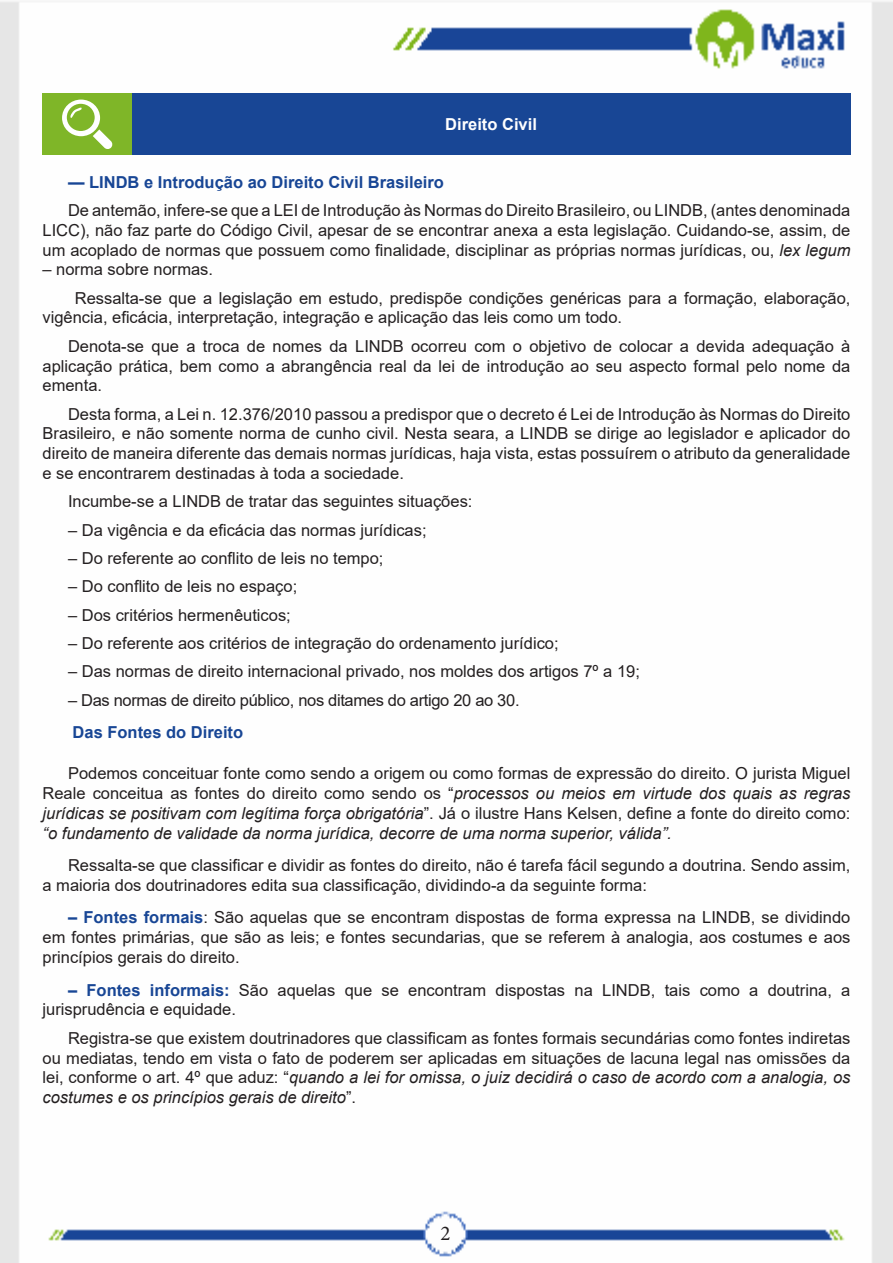
<style>
.page{position:relative;width:893px;height:1263px;background:#fff}
.page>*{position:absolute;margin:0;border:0;box-sizing:border-box;transform-origin:0 0}
.t1{font:21px "Minion Pro";color:#231f20}
.t2{font:16.5px/19.8px "Arial";color:#231f20;text-align:justify}
.t3{font:700 16.5px "Arial";color:#184695}
.t4{font:16.5px "Arial";letter-spacing:-.02em;color:#231f20}
.Titulo_de_Caixa{font:700 16.5px "Arial";color:#fff}
.s1{font-style:italic}
.s2{font-weight:700;color:#184695}
</style>
<div class="page">
<img style="left:0;top:1px;width:893px;height:1262px">
<div style="left:43px;top:94px;width:89px;height:61px;background:#7fb628"></div>
<div style="left:132px;top:94px;width:718px;height:61px;background:#184695"></div>
<svg style="left:62px;top:100px;width:51px;height:49px"></svg>
<p class="Titulo_de_Caixa" style="left:445px;top:113px;width:93px">Direito Civil</p>
<p class="t3" style="left:68px;top:170px;width:377px">— LINDB e Introdução ao Direito Civil Brasileiro</p>
<p class="t2" style="left:43px;top:200px;width:809px;text-indent:26px">De antemão, infere-se que a LEI de Introdução às Normas do Direito Brasileiro, ou LINDB, (antes denominada LICC), não faz parte do Código Civil, apesar de se encontrar anexa a esta legislação. Cuidando-se, assim, de um acoplado de normas que possuem como finalidade, disciplinar as próprias normas jurídicas, ou, <span class="s1">lex legum</span></p>
<p class="t2" style="left:43px;top:260px;width:172px">– norma sobre normas.</p>
<p class="t2" style="left:43px;top:288px;width:809px;text-indent:32px">Ressalta-se que a legislação em estudo, predispõe condições genéricas para a formação, elaboração, vigência, eficácia, interpretação, integração e aplicação das leis como um todo.</p>
<p class="t2" style="left:43px;top:336px;width:809px;text-indent:26px">Denota-se que a troca de nomes da LINDB ocorreu com o objetivo de colocar a devida adequação à aplicação prática, bem como a abrangência real da lei de introdução ao seu aspecto formal pelo nome da ementa.</p>
<p class="t2" style="left:43px;top:404px;width:809px;text-indent:26px">Desta forma, a Lei n. 12.376/2010 passou a predispor que o decreto é Lei de Introdução às Normas do Direito Brasileiro, e não somente norma de cunho civil. Nesta seara, a LINDB se dirige ao legislador e aplicador do direito de maneira diferente das demais normas jurídicas, haja vista, estas possuírem o atributo da generalidade e se encontrarem destinadas à toda a sociedade.</p>
<p class="t2" style="left:68px;top:492px;width:406px">Incumbe-se a LINDB de tratar das seguintes situações:</p>
<p class="t2" style="left:68px;top:520px;width:360px">– Da vigência e da eficácia das normas jurídicas;</p>
<p class="t2" style="left:68px;top:548px;width:317px">– Do referente ao conflito de leis no tempo;</p>
<p class="t2" style="left:68px;top:576px;width:231px">– Do conflito de leis no espaço;</p>
<p class="t2" style="left:68px;top:605px;width:224px">– Dos critérios hermenêuticos;</p>
<p class="t2" style="left:68px;top:633px;width:492px">– Do referente aos critérios de integração do ordenamento jurídico;</p>
<p class="t2" style="left:68px;top:661px;width:573px">– Das normas de direito internacional privado, nos moldes dos artigos 7º a 19;</p>
<p class="t4" style="left:68px;top:688px;width:453px">– Das normas de direito público, nos ditames do artigo 20 ao 30.</p>
<p class="t3" style="left:73px;top:721px;width:172px">Das Fontes do Direito</p>
<p class="t2" style="left:43px;top:763px;width:809px;text-indent:26px">Podemos conceituar fonte como sendo a origem ou como formas de expressão do direito. O jurista Miguel Reale conceitua as fontes do direito como sendo os “<span class="s1">processos ou meios em virtude dos quais as regras jurídicas se positivam com legítima força obrigatória</span>”. Já o ilustre Hans Kelsen, define a fonte do direito como: <span class="s1">“o fundamento de validade da norma jurídica, decorre de uma norma superior, válida”.</span></p>
<p class="t2" style="left:43px;top:855px;width:809px;text-indent:26px">Ressalta-se que classificar e dividir as fontes do direito, não é tarefa fácil segundo a doutrina. Sendo assim, a maioria dos doutrinadores edita sua classificação, dividindo-a da seguinte forma:</p>
<p class="t2" style="left:43px;top:908px;width:809px;text-indent:26px"><span class="s2">– Fontes formais</span>: São aquelas que se encontram dispostas de forma expressa na LINDB, se dividindo em fontes primárias, que são as leis; e fontes secundarias, que se referem à analogia, aos costumes e aos princípios gerais do direito.</p>
<p class="t2" style="left:43px;top:980px;width:809px;text-indent:26px"><span class="s2">– Fontes informais:</span> São aquelas que se encontram dispostas na LINDB, tais como a doutrina, a jurisprudência e equidade.</p>
<p class="t2" style="left:43px;top:1028px;width:809px;text-indent:26px">Registra-se que existem doutrinadores que classificam as fontes formais secundárias como fontes indiretas ou mediatas, tendo em vista o fato de poderem ser aplicadas em situações de lacuna legal nas omissões da lei, conforme o art. 4º que aduz: “<span class="s1">quando a lei for omissa, o juiz decidirá o caso de acordo com a analogia, os costumes e os princípios gerais de direito</span>”.</p>
<p class="t1" style="left:440px;top:1219px;width:12px">2</p>
</div>
